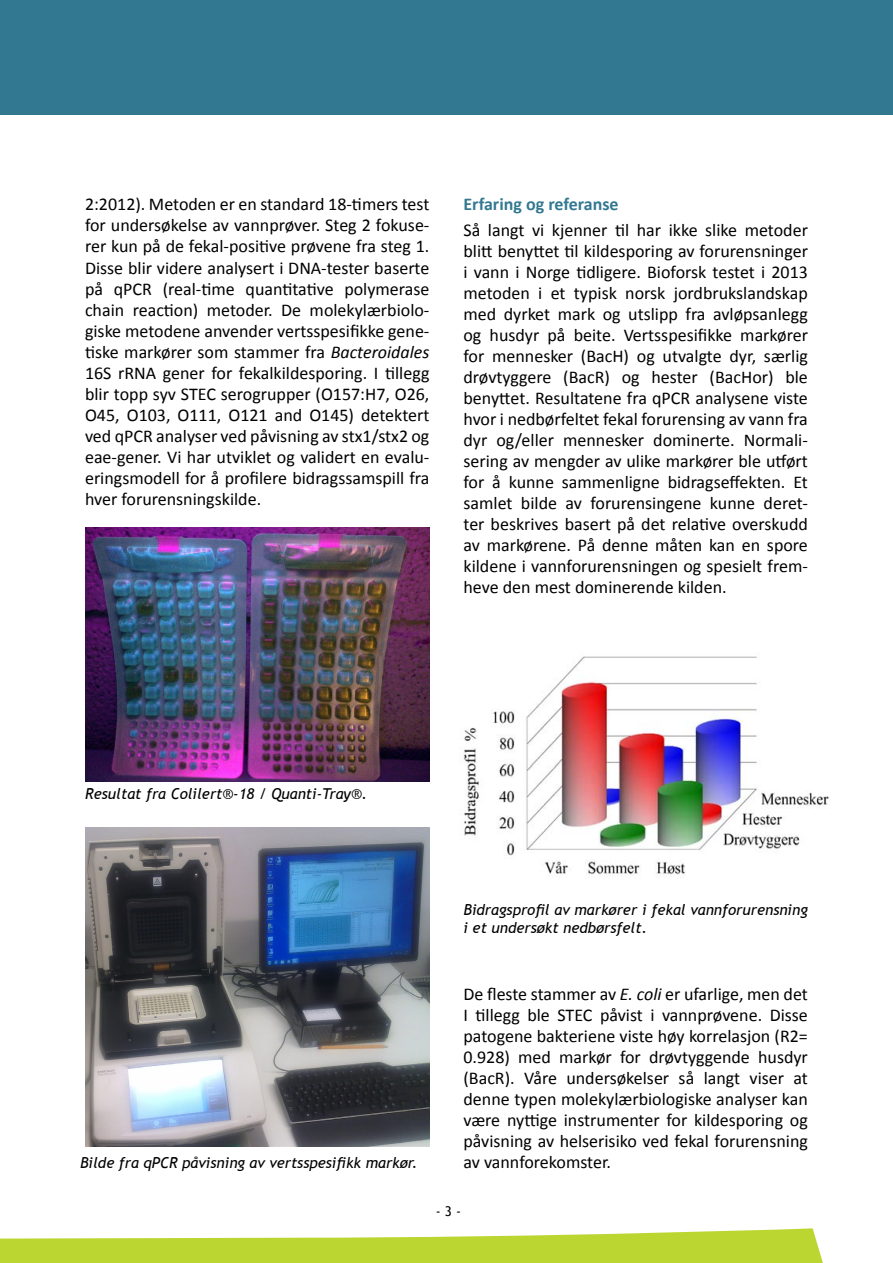
<style>
.page{position:relative;width:893px;height:1263px;background:#fff}
.page>*{position:absolute;margin:0;border:0;box-sizing:border-box;transform-origin:0 0}
.t1{font:18px/21px "Calibri";color:#000;text-align:justify}
.t2{font:700 18px "Calibri";color:#337891}
.t3{font:italic 15px/18px "Trebuchet MS";color:#000}
.t4{font:13.5px "Trebuchet MS";color:#000}
.s1{font-style:italic}
</style>
<div class="page">
<div style="left:0;top:0;width:893px;height:114px;background:#337891"></div>
<svg style="left:0;top:1228px;width:823px;height:35px"></svg>
<img style="left:85px;top:828px;width:344px;height:318px">
<img style="left:463px;top:656px;width:366px;height:220px">
<img style="left:85px;top:527px;width:344px;height:254px">
<p class="t1" style="left:85px;top:193px;width:346px">2:2012). Metoden er en standard 18-timers test for undersøkelse av vannprøver. Steg 2 fokuse&shy;rer kun på de fekal-positive prøvene fra steg 1.<br>Disse blir videre analysert i DNA-tester baserte på qPCR (real-time quantitative polymerase chain reaction) metoder. De molekylærbiolo&shy;giske metodene anvender vertsspesifikke gene&shy;tiske markører som stammer fra <span class="s1">Bacteroidales </span>16S rRNA gener for fekalkildesporing. I tillegg blir topp syv STEC serogrupper (O157:H7, O26, O45, O103, O111, O121 and O145) detektert ved qPCR analyser ved påvisning av stx1/stx2 og eae-gener. Vi har utviklet og validert en evalu&shy;eringsmodell for å profilere bidragssamspill fra hver forurensningskilde.</p>
<p class="t2" style="left:463px;top:192px;width:157px">Erfaring og referanse</p>
<p class="t1" style="left:463px;top:219px;width:346px">Så langt vi kjenner til har ikke slike metoder blitt benyttet til kildesporing av forurensninger i vann i Norge tidligere. Bioforsk testet i 2013 metoden i et typisk norsk jordbrukslandskap med dyrket mark og utslipp fra avløpsanlegg og husdyr på beite. Vertsspesifikke markører for mennesker (BacH) og utvalgte dyr, særlig drøvtyggere (BacR) og hester (BacHor) ble benyttet. Resultatene fra qPCR analysene viste hvor i nedbørfeltet fekal forurensing av vann fra dyr og/eller mennesker dominerte. Normali&shy;sering av mengder av ulike markører ble utført for å kunne sammenligne bidragseffekten. Et samlet bilde av forurensingene kunne deret&shy;ter beskrives basert på det relative overskudd av markørene. På denne måten kan en spore kildene i vannforurensningen og spesielt frem&shy;heve den mest dominerende kilden.</p>
<p class="t3" style="left:85px;top:785px;width:284px">Resultat fra Colilert®-18 / Quanti-Tray®.</p>
<p class="t3" style="left:80px;top:1153px;width:339px">Bilde fra qPCR påvisning av vertsspesifikk markør.</p>
<p class="t3" style="left:463px;top:901px;width:346px">Bidragsprofil av markører i fekal vannforurensning i et undersøkt nedbørsfelt.</p>
<p class="t1" style="left:463px;top:983px;width:346px">De fleste stammer av <span class="s1">E. coli</span> er ufarlige, men det I tillegg ble STEC påvist i vannprøvene. Disse patogene bakteriene viste høy korrelasjon (R2= 0.928) med markør for drøvtyggende husdyr (BacR). Våre undersøkelser så langt viser at denne typen molekylærbiologiske analyser kan være nyttige instrumenter for kildesporing og påvisning av helserisiko ved fekal forurensning av vannforekomster.</p>
<p class="t4" style="left:436px;top:1203px;width:27px">- 3 -</p>
</div>
